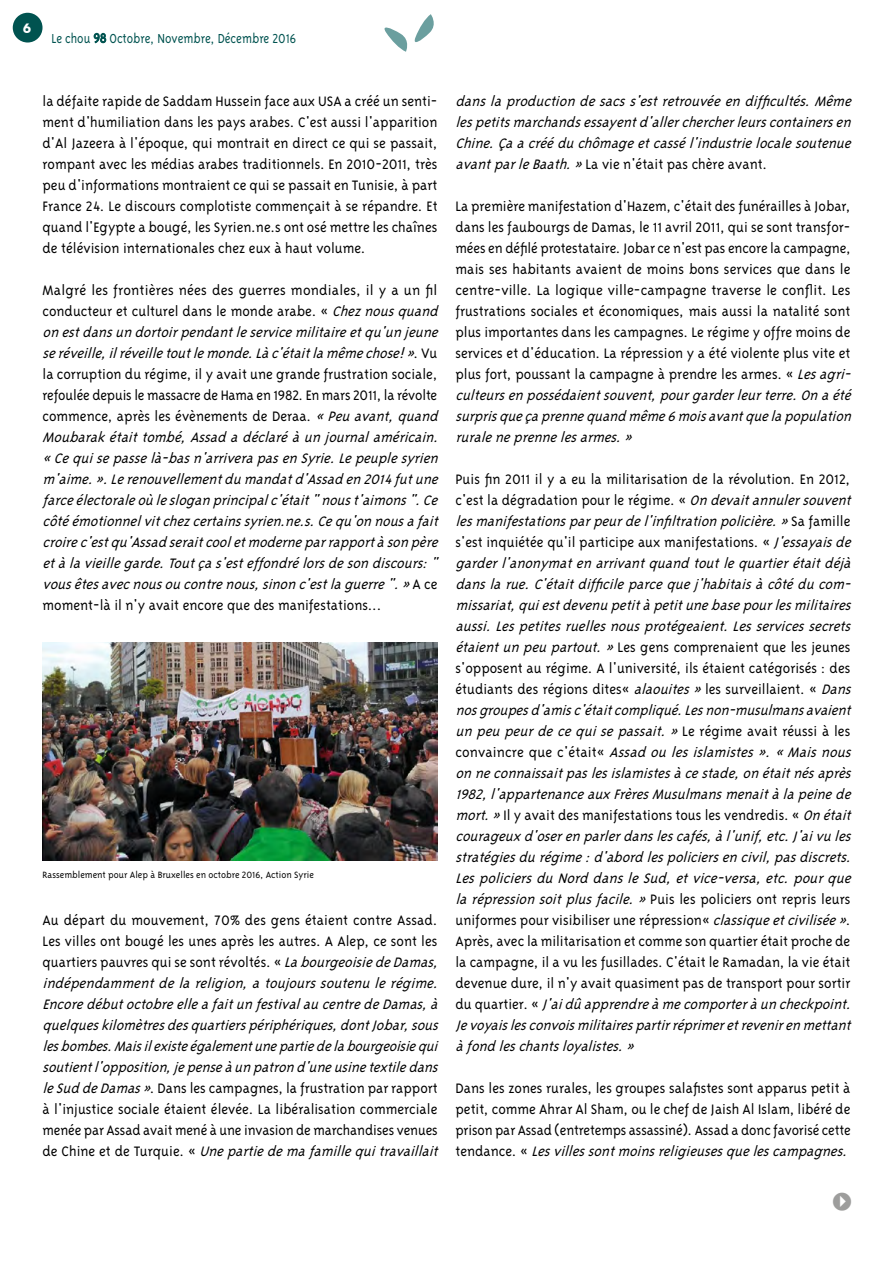
<style>
.page{position:relative;width:893px;height:1263px;background:#fff}
.page>*{position:absolute;margin:0;border:0;box-sizing:border-box;transform-origin:0 0}
.t1{font:italic 300 15.75px/21px "Triplex";color:#000}
.t2{font:300 15.75px/21px "Triplex";color:#000;text-align:justify}
.t3{font:300 15px "Triplex";color:#005350;scale:.9 1}
.t4{font:700 13.5px "Futura BT";color:#fff}
.t5{font:300 10.5px "Triplex";color:#000}
.s1{font-style:normal}
.s2{font-style:italic}
</style>
<div class="page">
<div style="left:13px;top:13px;width:30px;height:30px;background:#005350;border-radius:50%"></div>
<svg style="left:93px;top:33px;width:14px;height:11px"></svg>
<svg style="left:384px;top:14px;width:50px;height:38px"></svg>
<img style="left:43px;top:642px;width:395px;height:219px">
<p class="t4" style="left:23px;top:20px;width:10px">6</p>
<p class="t3" style="left:51px;top:30px;width:273px">Le chou 98 Octobre, Novembre, Décembre 2016</p>
<p class="t2" style="left:43px;top:90px;width:397px">la défaite rapide de Saddam Hussein face aux USA a créé un senti&shy;ment d'humiliation dans les pays arabes. C'est aussi l'apparition d'Al Jazeera à l'époque, qui montrait en direct ce qui se passait, rompant avec les médias arabes traditionnels. En 2010-2011, très peu d'informations montraient ce qui se passait en Tunisie, à part France 24. Le discours complotiste commençait à se répandre. Et quand l'Egypte a bougé, les Syrien.ne.s ont osé mettre les chaînes de télévision internationales chez eux à haut volume.</p>
<p class="t1" style="left:43px;top:279px;width:401px"><span class="s1">Malgré les frontières nées des guerres mondiales, il y a un fil conducteur et culturel dans le monde arabe. «</span> Cheznousquand onestdansundortoirpendantleservicemilitaireetqu'unjeune seréveille,ilréveilletoutlemonde.Làc'étaitlamêmechose!»<span class="s1">. V u la corruption du régime, il y avait une grande frustration sociale, refoulée depuis le massacre de Hama en 1982. En mars 2011, la révolte commence, après les évènements de Deraa.</span> «Peuavant,quand Moubarakétaittombé,Assadadéclaréàunjournalaméricain. «Cequisepasselà-basn'arriverapasenSyrie.Lepeuplesyrien m'aime.».Lerenouvellementdumandatd'Assaden2014futune farceélectoraleoùlesloganprincipalc'était"noust'aimons".Ce côtéémotionnelvitchezcertainssyrien.ne.s.Cequ'onnousafait croirec'estqu'Assadseraitcooletmoderneparrapportàsonpère etàlavieillegarde.Toutças'esteffondrélorsdesondiscours:" vousêtesavecnousoucontrenous,sinonc'estlaguerre".»<span class="s1">A c e moment-là il n'y avait encore que des manifestations...</span></p>
<p class="t5" style="left:43px;top:869px;width:273px">Rassemblement pour Alep à Bruxelles en octobre 2016, Action Syrie</p>
<p class="t1" style="left:43px;top:909px;width:401px"><span class="s1">Au départ du mouvement, 70% des gens étaient contre Assad.<br>Les villes ont bougé les unes après les autres. A Alep, ce sont les quartiers pauvres qui se sont révoltés. «</span> LabourgeoisiedeDamas, indépendammentdelareligion,atoujourssoutenulerégime.<br>EncoredébutoctobreelleafaitunfestivalaucentredeDamas,à quelqueskilomètresdesquartierspériphériques,dontJobar,sous lesbombes.Maisilexisteégalementunepartiedelabourgeoisiequi soutientl'opposition,jepenseàunpatrond'uneusinetextiledans leSuddeDamas»<span class="s1">. Dans les campagnes, la frustration par rapport à l'injustice sociale étaient élevée. La libéralisation commerciale menée par Assad avait mené à une invasion de marchandises venues d e C h i n e e t d e T u r q u i e . «</span> Unepartiedemafamillequitravaillait</p>
<p class="t1" style="left:455px;top:90px;width:401px;text-align:justify">danslaproductiondesacss'estretrouvéeendifficultés.Même lespetitsmarchandsessayentd'allerchercherleurscontainersen Chine.Çaacrééduchômageetcassél'industrielocalesoutenue avantparleBaath.»<span class="s1">La vie n'était pas chère avant.</span></p>
<p class="t2" style="left:455px;top:195px;width:401px;text-align:left">La première manifestation d'Hazem, c'était des funérailles à Jobar, dans les faubourgs de Damas, le 11 avril 2011, qui se sont transfor&shy;mées en défilé protestataire. Jobar ce n'est pas encore la campagne, mais ses habitants avaient de moins bons services que dans le centre-ville. La logique ville-campagne traverse le conflit. Les frustrations sociales et économiques, mais aussi la natalité sont plus importantes dans les campagnes. Le régime y offre moins de services et d'éducation. La répression y a été violente plus vite et plus fort, poussant la campagne à prendre les armes. « <span class="s2">Lesagri&shy;culteursenpossédaientsouvent,pourgarderleurterre.Onaété surprisqueçaprennequandmême6moisavantquelapopulation ruraleneprennelesarmes.»</span></p>
<p class="t1" style="left:455px;top:468px;width:401px"><span class="s1">Puis fin 2011 il y a eu la militarisation de la révolution. En 2012, c'est la dégradation pour le régime. «</span> Ondevaitannulersouvent lesmanifestationsparpeurdel'infiltrationpolicière.»<span class="s1">S a f a m i l l e s'est inquiétée qu'il participe aux manifestations. «</span> J'essayaisde garderl'anonymatenarrivantquandtoutlequartierétaitdéjà danslarue.C'étaitdifficileparcequej'habitaisàcôtéducom&shy;missariat,quiestdevenupetitàpetitunebasepourlesmilitaires aussi.Lespetitesruellesnousprotégeaient.Lesservicessecrets étaientunpeupartout.»<span class="s1">Les gens comprenaient que les jeunes s'opposent au régime. A l'université, ils étaient catégorisés : des étudiants des régions dites«</span> alaouites»<span class="s1">les surveillaient. «</span> Dans nosgroupesd'amisc'étaitcompliqué.Lesnon-musulmansavaient unpeupeurdecequisepassait.»<span class="s1">L e r é g i m e a v a i t r é u s s i à l e s c o n v a i n c r e q u e c ' é t a i t «</span> Assad oulesislamistes».«Maisnous onneconnaissaitpaslesislamistesàcestade,onétaitnésaprès 1982,l'appartenanceauxFrèresMusulmansmenaitàlapeinede mort.»<span class="s1">Il y avait des manifestations tous les vendredis. «</span> Onétait courageuxd'oserenparlerdanslescafés,àl'unif,etc.J'aivules stratégiesdurégime:d'abordlespoliciersencivil,pasdiscrets.<br>LespoliciersduNord dansleSud,etvice-versa,etc.pourque larépressionsoitplusfacile.»<span class="s1">Puis les policiers ont repris leurs uniformes pour visibiliser une répression«</span> classiqueetcivilisée»<span class="s1">.<br>Après, avec la militarisation et comme son quartier était proche de la campagne, il a vu les fusillades. C'était le Ramadan, la vie était devenue dure, il n'y avait quasiment pas de transport pour sortir d u q u a r t i e r . «</span> J'aidûapprendreàmecomporteràuncheckpoint.<br>Jevoyaislesconvoismilitairespartirréprimeretrevenirenmettant àfondleschantsloyalistes.»</p>
<p class="t2" style="left:455px;top:1077px;width:397px">Dans les zones rurales, les groupes salafistes sont apparus petit à petit, comme Ahrar Al Sham, ou le chef de Jaish Al Islam, libéré de prison par Assad (entretemps assassiné). Assad a donc favorisé cette t e n d a n c e . « <span class="s2">Lesvillessontmoinsreligieusesquelescampagnes.</span></p>
</div>
